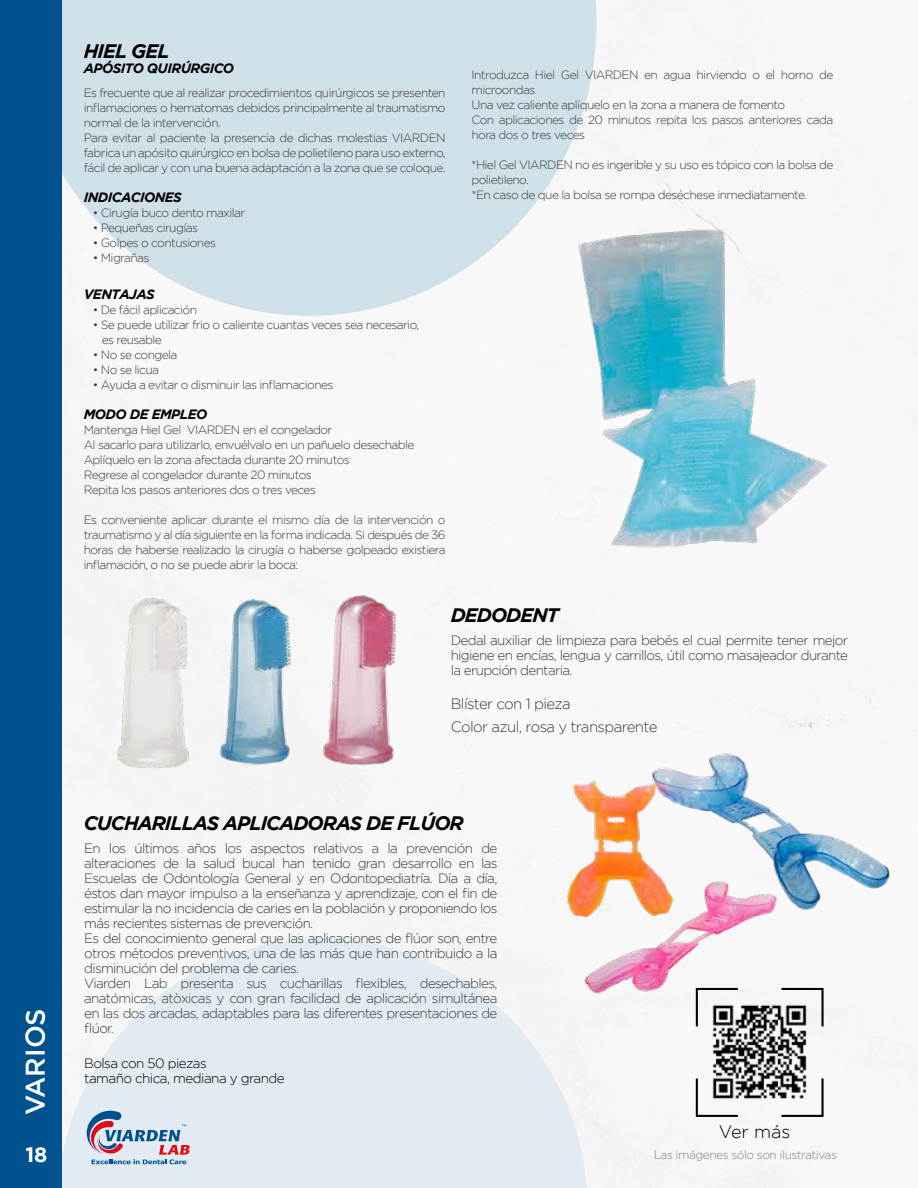
<style>
.page{position:relative;width:918px;height:1188px;background:#fff}
.page>*{position:absolute;margin:0;border:0;box-sizing:border-box;transform-origin:0 0}
.t1{font:500 27px "Gotham";color:#fff}
.t2{font:700 21px "Gotham";color:#fff}
.t3{font:italic 700 19.5px "Gotham";letter-spacing:-.05em;color:#000}
.t4{font:300 18px "Gotham";color:#000}
.t5{font:300 15px/22.5px "Gotham";letter-spacing:-.04em;color:#3c3c3b}
.t6{font:300 13.5px/15px "Gotham";letter-spacing:-.05em;color:#3c3c3b;text-align:justify}
.t7{font:italic 700 13.5px "Gotham";letter-spacing:-.04em;color:#000}
.t8{font:300 13.5px/15px "Gotham";letter-spacing:-.04em;color:#000}
.t9{font:300 12px/15px "Gotham";letter-spacing:-.05em;color:#3c3c3b}
.t10{font:300 12px "Gotham";letter-spacing:-.04em;color:#838382}
</style>
<div class="page">
<svg style="left:62px;top:939px;width:526px;height:249px;fill:#e1ebf1"></svg>
<svg style="left:62px;top:0;width:534px;height:316px;fill:#d0e0e9"></svg>
<div style="left:0;top:0;width:62px;height:1188px;background:#00528f"></div>
<svg style="left:87px;top:1111px;width:103px;height:53px"></svg>
<img style="left:418px;top:204px;width:500px;height:368px">
<img style="left:67px;top:583px;width:108px;height:229px">
<img style="left:175px;top:583px;width:161px;height:229px">
<img style="left:280px;top:585px;width:170px;height:228px">
<img style="left:548px;top:731px;width:354px;height:279px">
<svg style="left:695px;top:987px;width:130px;height:131px"></svg>
<img style="left:703px;top:994px;width:114px;height:115px">
<h3 class="t3" style="left:84px;top:39px;width:87px">HIEL GEL</h3>
<p class="t7" style="left:84px;top:60px;width:152px">APÓSITO QUIRÚRGICO</p>
<p class="t9" style="left:84px;top:85px;width:363px">Es frecuente que al realizar procedimientos quirúrgicos se presenten inflamaciones o hematomas debidos principalmente al traumatismo normal de la intervención.<br>Para evitar al paciente la presencia de dichas molestias VIARDEN fabrica un apósito quirúrgico en bolsa de polietileno para uso externo, fácil de aplicar y con una buena adaptación a la zona que se coloque.</p>
<p class="t7" style="left:84px;top:189px;width:100px">INDICACIONES</p>
<p class="t9" style="left:93px;top:205px;width:154px">• Cirugía buco dento maxilar</p>
<p class="t9" style="left:93px;top:220px;width:107px">• Pequeñas cirugías</p>
<p class="t9" style="left:93px;top:235px;width:125px">• Golpes o contusiones</p>
<p class="t9" style="left:93px;top:250px;width:58px">• Migrañas</p>
<p class="t7" style="left:84px;top:286px;width:72px">VENTAJAS</p>
<p class="t9" style="left:93px;top:302px;width:106px">• De fácil aplicación</p>
<p class="t9" style="left:102px;top:317px;width:319px;text-indent:-9px">• Se puede utilizar frio o caliente cuantas veces sea necesario, es reusable</p>
<p class="t9" style="left:93px;top:347px;width:86px">• No se congela</p>
<p class="t9" style="left:93px;top:362px;width:68px">• No se licua</p>
<p class="t9" style="left:93px;top:377px;width:242px">• Ayuda a evitar o disminuir las inflamaciones</p>
<p class="t7" style="left:84px;top:406px;width:125px">MODO DE EMPLEO</p>
<p class="t9" style="left:84px;top:422px;width:332px">Mantenga Hiel Gel VIARDEN en el congelador<br>Al sacarlo para utilizarlo, envuélvalo en un pañuelo desechable Aplíquelo en la zona afectada durante 20 minutos<br>Regrese al congelador durante 20 minutos<br>Repita los pasos anteriores dos o tres veces</p>
<p class="t9" style="left:84px;top:512px;width:363px;text-align:justify">Es conveniente aplicar durante el mismo día de la intervención o traumatismo y al día siguiente en la forma indicada. Si después de 36 horas de haberse realizado la cirugía o haberse golpeado existiera inflamación, o no se puede abrir la boca:</p>
<p class="t9" style="left:472px;top:67px;width:363px">Introduzca Hiel Gel VIARDEN en agua hirviendo o el horno de microondas<br>Una vez caliente aplíquelo en la zona a manera de fomento<br>Con aplicaciones de 20 minutos repita los pasos anteriores cada hora dos o tres veces</p>
<p class="t9" style="left:472px;top:157px;width:363px">*Hiel Gel VIARDEN no es ingerible y su uso es tópico con la bolsa de polietileno.<br>*En caso de que la bolsa se rompa deséchese inmediatamente.</p>
<h3 class="t3" style="left:451px;top:604px;width:110px">DEDODENT</h3>
<p class="t6" style="left:451px;top:633px;width:399px">Dedal auxiliar de limpieza para bebés el cual permite tener mejor higiene en encías, lengua y carrillos, útil como masajeador durante la erupción dentaria.</p>
<p class="t5" style="left:451px;top:692px;width:208px">Blíster con 1 pieza<br>Color azul, rosa y transparente</p>
<h1 class="t1" style="left:20px;top:1115px;width:109px;rotate:-90deg">VARIOS</h1>
<h3 class="t3" style="left:84px;top:812px;width:382px">CUCHARILLAS APLICADORAS DE FLÚOR</h3>
<p class="t6" style="left:84px;top:840px;width:415px;text-align:left">En los últimos años los aspectos relativos a la prevención de alteraciones de la salud bucal han tenido gran desarrollo en las Escuelas de Odontología General y en Odontopediatría. Día a día, éstos dan mayor impulso a la enseñanza y aprendizaje, con el fin de estimular la no incidencia de caries en la población y proponiendo los más recientes sistemas de prevención.<br>Es del conocimiento general que las aplicaciones de flúor son, entre otros métodos preventivos, una de las más que han contribuido a la disminución del problema de caries.<br>Viarden Lab presenta sus cucharillas flexibles, desechables, anatómicas, atòxicas y con gran facilidad de aplicación simultánea en las dos arcadas, adaptables para las diferentes presentaciones de flúor.</p>
<p class="t8" style="left:84px;top:1055px;width:202px">Bolsa con 50 piezas<br>tamaño chica, mediana y grande</p>
<h3 class="t4" style="left:719px;top:1121px;width:73px">Ver más</h3>
<h2 class="t2" style="left:25px;top:1142px;width:24px">18</h2>
<p class="t10" style="left:654px;top:1148px;width:185px">Las imágenes sólo son ilustrativas</p>
</div>
